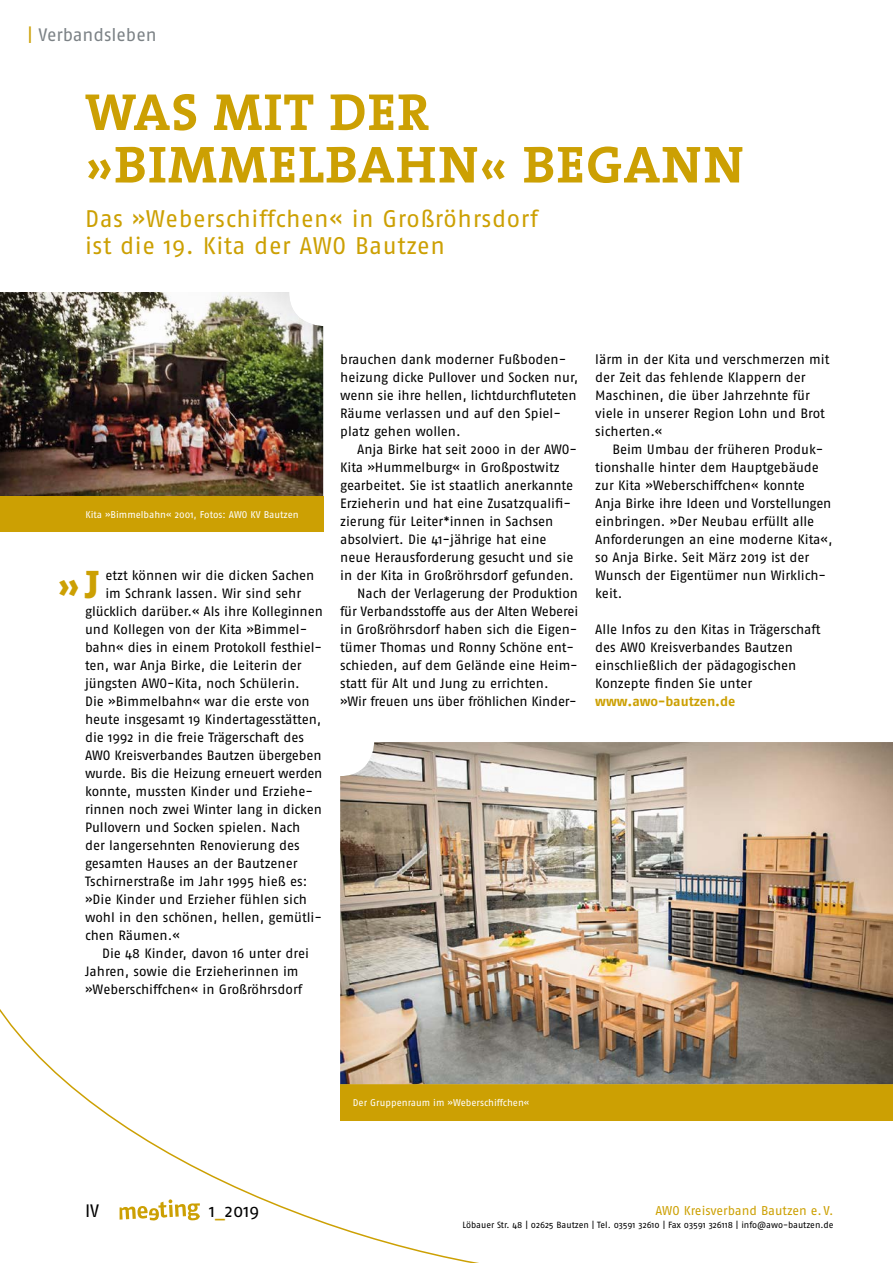
<style>
.page{position:relative;width:893px;height:1263px;background:#fff}
.page>*{position:absolute;margin:0;border:0;box-sizing:border-box;transform-origin:0 0}
.t1{font:700 52.5px/52.5px "The Serif";letter-spacing:.025em;color:#cca003}
.t2{font:800 40.2px "The Serif";color:#cca003}
.t3{font:24px/27px "Fago No";letter-spacing:.02em;color:#cca003}
.t4{font:18px "Fago No";letter-spacing:-.005em;color:#7c8286}
.t5{font:18px "Fago No";color:#000}
.t6{font:13.5px/18px "Fago No";letter-spacing:-.005em;color:#000}
.t7{font:700 13.5px "Fago No";color:#cca003}
.t8{font:12.75px "Fago No";letter-spacing:-.005em;color:#cca003}
.t9{font:9.75px "Fago No";letter-spacing:-.005em;color:#fff}
.t10{font:9px "Fago No";letter-spacing:-.01em;color:#000}
.s1{color:#cca003}
</style>
<div class="page">
<svg style="left:0;top:1009px;width:601px;height:254px"></svg>
<img style="left:0;top:292px;width:323px;height:204px">
<div style="left:0;top:496px;width:323px;height:36px;background:#cca003"></div>
<div style="left:340px;top:1084px;width:553px;height:36px;background:#cca003"></div>
<img style="left:340px;top:742px;width:553px;height:342px">
<h3 class="t4" style="left:28px;top:25px;width:130px"><span class="s1">|</span> Verbandsleben</h3>
<h1 class="t1" style="left:85px;top:85px;width:660px">WAS MIT DER »BIMMELBAHN« BEGANN</h1>
<h3 class="t3" style="left:85px;top:204px;width:454px">Das »Weberschiffchen« in Großröhrsdorf ist die 19. Kita der AWO Bautzen</h3>
<p class="t9" style="left:85px;top:509px;width:215px">Kita »Bimmelbahn« 2001, Fotos: AWO KV Bautzen</p>
<h2 class="t2" style="left:58px;top:551px;width:43px">»J</h2>
<p class="t6" style="left:105px;top:566px;width:210px">etzt können wir die dicken Sachen</p>
<p class="t6" style="left:105px;top:584px;width:197px">im Schrank lassen. Wir sind sehr</p>
<p class="t6" style="left:85px;top:602px;width:239px">glücklich darüber.« Als ihre Kolleginnen</p>
<p class="t6" style="left:85px;top:620px;width:224px">und Kollegen von der Kita »Bimmel-</p>
<p class="t6" style="left:85px;top:638px;width:238px">bahn« dies in einem Protokoll festhiel-</p>
<p class="t6" style="left:85px;top:656px;width:218px">ten, war Anja Birke, die Leiterin der</p>
<p class="t6" style="left:85px;top:674px;width:216px">jüngsten AWO-Kita, noch Schülerin.</p>
<p class="t6" style="left:85px;top:692px;width:226px">Die »Bimmelbahn« war die erste von</p>
<p class="t6" style="left:85px;top:710px;width:238px">heute insgesamt 19 Kindertagesstätten,</p>
<p class="t6" style="left:85px;top:728px;width:220px">die 1992 in die freie Trägerschaft des</p>
<p class="t6" style="left:85px;top:746px;width:238px">AWO Kreisverbandes Bautzen übergeben</p>
<p class="t6" style="left:85px;top:764px;width:239px">wurde. Bis die Heizung erneuert werden</p>
<p class="t6" style="left:85px;top:782px;width:229px">konnte, mussten Kinder und Erziehe-</p>
<p class="t6" style="left:85px;top:800px;width:238px">rinnen noch zwei Winter lang in dicken</p>
<p class="t6" style="left:85px;top:818px;width:217px">Pullovern und Socken spielen. Nach</p>
<p class="t6" style="left:85px;top:836px;width:216px">der langersehnten Renovierung des</p>
<p class="t6" style="left:85px;top:854px;width:214px">gesamten Hauses an der Bautzener</p>
<p class="t6" style="left:85px;top:872px;width:224px">Tschirnerstraße im Jahr 1995 hieß es:</p>
<p class="t6" style="left:85px;top:890px;width:223px">»Die Kinder und Erzieher fühlen sich</p>
<p class="t6" style="left:85px;top:908px;width:238px">wohl in den schönen, hellen, gemütli-</p>
<p class="t6" style="left:85px;top:926px;width:96px">chen Räumen.«</p>
<p class="t6" style="left:102px;top:944px;width:209px">Die 48 Kinder, davon 16 unter drei</p>
<p class="t6" style="left:85px;top:962px;width:215px">Jahren, sowie die Erzieherinnen im</p>
<p class="t6" style="left:85px;top:980px;width:219px">»Weberschiffchen« in Großröhrsdorf</p>
<p class="t6" style="left:340px;top:350px;width:240px">brauchen dank moderner Fußboden&shy;heizung dicke Pullover und Socken nur, wenn sie ihre hellen, lichtdurchfluteten Räume verlassen und auf den Spiel&shy;platz gehen wollen.</p>
<p class="t6" style="left:357px;top:440px;width:221px">Anja Birke hat seit 2000 in der AWO-</p>
<p class="t6" style="left:340px;top:458px;width:221px">Kita »Hummelburg« in Großpostwitz</p>
<p class="t6" style="left:340px;top:476px;width:235px">gearbeitet. Sie ist staatlich anerkannte</p>
<p class="t6" style="left:340px;top:494px;width:232px">Erzieherin und hat eine Zusatzqualifi-</p>
<p class="t6" style="left:340px;top:512px;width:215px">zierung für Leiter*innen in Sachsen</p>
<p class="t6" style="left:340px;top:530px;width:208px">absolviert. Die 41-jährige hat eine</p>
<p class="t6" style="left:340px;top:548px;width:235px">neue Herausforderung gesucht und sie</p>
<p class="t6" style="left:340px;top:566px;width:235px">in der Kita in Großröhrsdorf gefunden.</p>
<p class="t6" style="left:357px;top:584px;width:222px">Nach der Verlagerung der Produktion</p>
<p class="t6" style="left:340px;top:602px;width:240px">für Verbandsstoffe aus der Alten Weberei</p>
<p class="t6" style="left:340px;top:620px;width:239px">in Großröhrsdorf haben sich die Eigen-</p>
<p class="t6" style="left:340px;top:638px;width:235px">tümer Thomas und Ronny Schöne ent-</p>
<p class="t6" style="left:340px;top:656px;width:239px">schieden, auf dem Gelände eine Heim-</p>
<p class="t6" style="left:340px;top:674px;width:210px">statt für Alt und Jung zu errichten.</p>
<p class="t6" style="left:340px;top:692px;width:238px">»Wir freuen uns über fröhlichen Kinder-</p>
<p class="t6" style="left:595px;top:350px;width:236px">lärm in der Kita und verschmerzen mit der Zeit das fehlende Klappern der<br>Maschinen, die über Jahrzehnte für viele in unserer Region Lohn und Brot sicherten.«</p>
<p class="t6" style="left:595px;top:440px;width:239px;text-indent:17px">Beim Umbau der früheren Produk&shy;tionshalle hinter dem Hauptgebäude zur Kita »Weberschiffchen« konnte Anja Birke ihre Ideen und Vorstellungen einbringen. »Der Neubau erfüllt alle Anforderungen an eine moderne Kita«, so Anja Birke. Seit März 2019 ist der Wunsch der Eigentümer nun Wirklich&shy;keit.</p>
<p class="t6" style="left:595px;top:620px;width:227px">Alle Infos zu den Kitas in Trägerschaft des AWO Kreisverbandes Bautzen einschließlich der pädagogischen Konzepte finden Sie unter</p>
<p class="t7" style="left:595px;top:693px;width:142px">www.awo-bautzen.de</p>
<p class="t9" style="left:353px;top:1097px;width:178px">Der Gruppenraum im »Weberschiffchen«</p>
<h3 class="t5" style="left:85px;top:1200px;width:16px">IV</h3>
<h3 class="t5" style="left:209px;top:1200px;width:52px">1<span class="s1">_</span>2019</h3>
<p class="t8" style="left:655px;top:1203px;width:179px">AWO Kreisverband Bautzen e.V.</p>
<p class="t10" style="left:462px;top:1220px;width:372px">Löbauer Str. 48 | 02625 Bautzen | Tel. 03591 32610 | Fax 03591 326118 | info@awo-bautzen.de</p>
</div>
